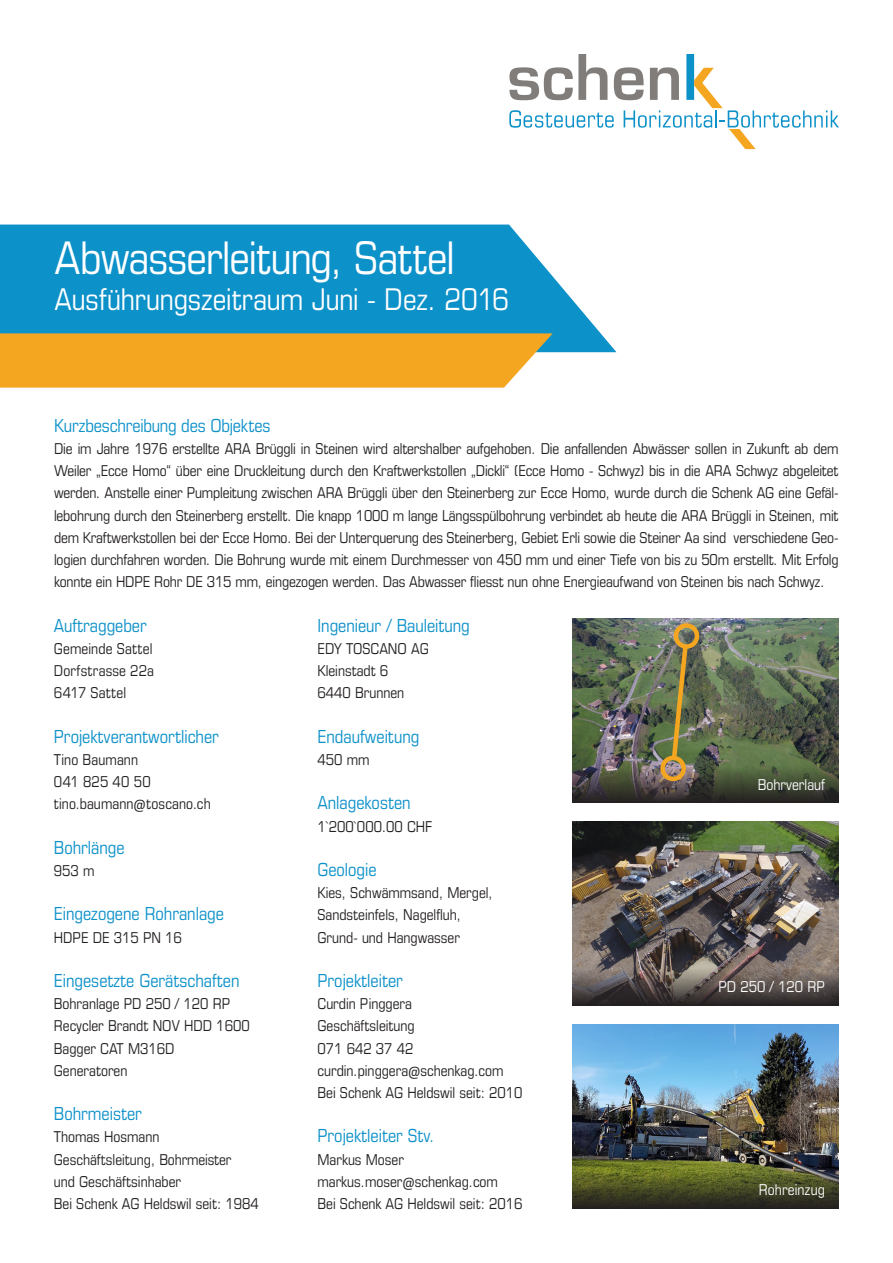
<style>
.page{position:relative;width:893px;height:1263px;background:#fff}
.page>*{position:absolute;margin:0;border:0;box-sizing:border-box;transform-origin:0 0}
.t1{font:condensed 45px "Eurostile LT Std";letter-spacing:-.02em;color:#fff}
.t2{font:condensed 30px "Eurostile LT Std";letter-spacing:-.005em;color:#fff}
.t3{font:condensed 18px "Eurostile LT Std";color:#0d91c9}
.t4{font:condensed 15px/22.2px "Eurostile LT Std";color:#231f20;text-align:justify}
.t5{font:condensed 15px "Eurostile LT Std";color:#fff}
</style>
<div class="page">
<svg style="left:509px;top:54px;width:330px;height:95px"></svg>
<svg style="left:0;top:225px;width:616px;height:127px;background:#249bce"></svg>
<svg style="left:0;top:333px;width:553px;height:55px;background:#f2a92c"></svg>
<img style="left:572px;top:619px;width:267px;height:183px">
<img style="left:572px;top:822px;width:267px;height:146px">
<svg style="left:572px;top:968px;width:267px;height:37px;background:#574f4c"></svg>
<svg style="left:573px;top:766px;width:266px;height:37px;background:#44463a"></svg>
<img style="left:572px;top:1025px;width:267px;height:183px">
<svg style="left:573px;top:1171px;width:266px;height:37px;background:#464925"></svg>
<div style="left:674px;top:623px;width:25px;height:26px;border:4px solid #f5a621;border-radius:50%"></div>
<div style="left:660px;top:756px;width:26px;height:25px;border:4px solid #f5a621;border-radius:50%"></div>
<svg style="left:669px;top:641px;width:21px;height:121px;background:#847d46"></svg>
<p class="t1" style="left:54px;top:232px;width:402px">Abwasserleitung, Sattel</p>
<p class="t2" style="left:54px;top:282px;width:456px">Ausführungszeitraum Juni - Dez. 2016</p>
<p class="t3" style="left:54px;top:415px;width:218px">Kurzbeschreibung des Objektes</p>
<p class="t4" style="left:54px;top:437px;width:786px">Die im Jahre 1976 erstellte ARA Brüggli in Steinen wird altershalber aufgehoben. Die anfallenden Abwässer sollen in Zukunft ab dem Weiler „Ecce Homo“ über eine Druckleitung durch den Kraftwerkstollen „Dickli“ (Ecce Homo - Schwyz) bis in die ARA Schwyz abgeleitet werden. Anstelle einer Pumpleitung zwischen ARA Brüggli über den Steinerberg zur Ecce Homo, wurde durch die Schenk AG eine Gefäl&shy;lebohrung durch den Steinerberg erstellt. Die knapp 1000 m lange Längsspülbohrung verbindet ab heute die ARA Brüggli in Steinen, mit dem Kraftwerkstollen bei der Ecce Homo. Bei der Unterquerung des Steinerberg, Gebiet Erli sowie die Steiner Aa sind verschiedene Geo&shy;logien durchfahren worden. Die Bohrung wurde mit einem Durchmesser von 450 mm und einer Tiefe von bis zu 50m erstellt. Mit Erfolg konnte ein HDPE Rohr DE 315 mm, eingezogen werden. Das Abwasser fliesst nun ohne Energieaufwand von Steinen bis nach Schwyz.</p>
<p class="t3" style="left:54px;top:615px;width:95px">Auftraggeber</p>
<p class="t4" style="left:54px;top:637px;width:100px">Gemeinde Sattel</p>
<p class="t4" style="left:54px;top:660px;width:102px">Dorfstrasse 22a</p>
<p class="t4" style="left:54px;top:682px;width:74px">6417 Sattel</p>
<p class="t3" style="left:54px;top:726px;width:167px">Projektverantwortlicher</p>
<p class="t4" style="left:54px;top:748px;width:86px">Tino Baumann</p>
<p class="t4" style="left:54px;top:771px;width:98px">041 825 40 50</p>
<p class="t4" style="left:54px;top:793px;width:158px">tino.baumann@toscano.ch</p>
<p class="t3" style="left:54px;top:837px;width:72px">Bohrlänge</p>
<p class="t4" style="left:54px;top:859px;width:42px">953 m</p>
<p class="t3" style="left:54px;top:903px;width:172px">Eingezogene Rohranlage</p>
<p class="t4" style="left:54px;top:926px;width:130px">HDPE DE 315 PN 16</p>
<p class="t3" style="left:54px;top:970px;width:187px">Eingesetzte Gerätschaften</p>
<p class="t4" style="left:54px;top:993px;width:178px">Bohranlage PD 250 / 120 RP</p>
<p class="t4" style="left:54px;top:1015px;width:197px">Recycler Brandt NOV HDD 1600</p>
<p class="t4" style="left:54px;top:1037px;width:122px">Bagger CAT M316D</p>
<p class="t4" style="left:54px;top:1059px;width:75px">Generatoren</p>
<p class="t3" style="left:54px;top:1103px;width:90px">Bohrmeister</p>
<p class="t4" style="left:54px;top:1126px;width:107px">Thomas Hosmann</p>
<p class="t4" style="left:54px;top:1148px;width:179px">Geschäftsleitung, Bohrmeister</p>
<p class="t4" style="left:54px;top:1170px;width:129px">und Geschäftsinhaber</p>
<p class="t4" style="left:54px;top:1192px;width:206px">Bei Schenk AG Heldswil seit: 1984</p>
<p class="t3" style="left:317px;top:615px;width:154px">Ingenieur / Bauleitung</p>
<p class="t4" style="left:317px;top:637px;width:113px">EDY TOSCANO AG</p>
<p class="t4" style="left:317px;top:660px;width:72px">Kleinstadt 6</p>
<p class="t4" style="left:317px;top:682px;width:88px">6440 Brunnen</p>
<p class="t3" style="left:317px;top:726px;width:103px">Endaufweitung</p>
<p class="t4" style="left:317px;top:748px;width:53px">450 mm</p>
<p class="t3" style="left:317px;top:792px;width:95px">Anlagekosten</p>
<p class="t4" style="left:317px;top:815px;width:116px">1`200`000.00 CHF</p>
<p class="t3" style="left:317px;top:859px;width:61px">Geologie</p>
<p class="t4" style="left:317px;top:882px;width:177px">Kies, Schwämmsand, Mergel,</p>
<p class="t4" style="left:317px;top:904px;width:145px">Sandsteinfels, Nagelfluh,</p>
<p class="t4" style="left:317px;top:926px;width:144px">Grund- und Hangwasser</p>
<p class="t3" style="left:317px;top:970px;width:87px">Projektleiter</p>
<p class="t4" style="left:317px;top:993px;width:96px">Curdin Pinggera</p>
<p class="t4" style="left:317px;top:1015px;width:99px">Geschäftsleitung</p>
<p class="t4" style="left:317px;top:1037px;width:97px">071 642 37 42</p>
<p class="t4" style="left:317px;top:1059px;width:188px">curdin.pinggera@schenkag.com</p>
<p class="t4" style="left:317px;top:1081px;width:206px">Bei Schenk AG Heldswil seit: 2010</p>
<p class="t3" style="left:317px;top:1125px;width:119px">Projektleiter Stv.</p>
<p class="t4" style="left:317px;top:1148px;width:88px">Markus Moser</p>
<p class="t4" style="left:317px;top:1170px;width:182px">markus.moser@schenkag.com</p>
<p class="t4" style="left:317px;top:1192px;width:206px">Bei Schenk AG Heldswil seit: 2016</p>
<p class="t5" style="left:758px;top:775px;width:69px">Bohrverlauf</p>
<p class="t5" style="left:718px;top:977px;width:108px">PD 250 / 120 RP</p>
<p class="t5" style="left:759px;top:1181px;width:68px">Rohreinzug</p>
</div>
